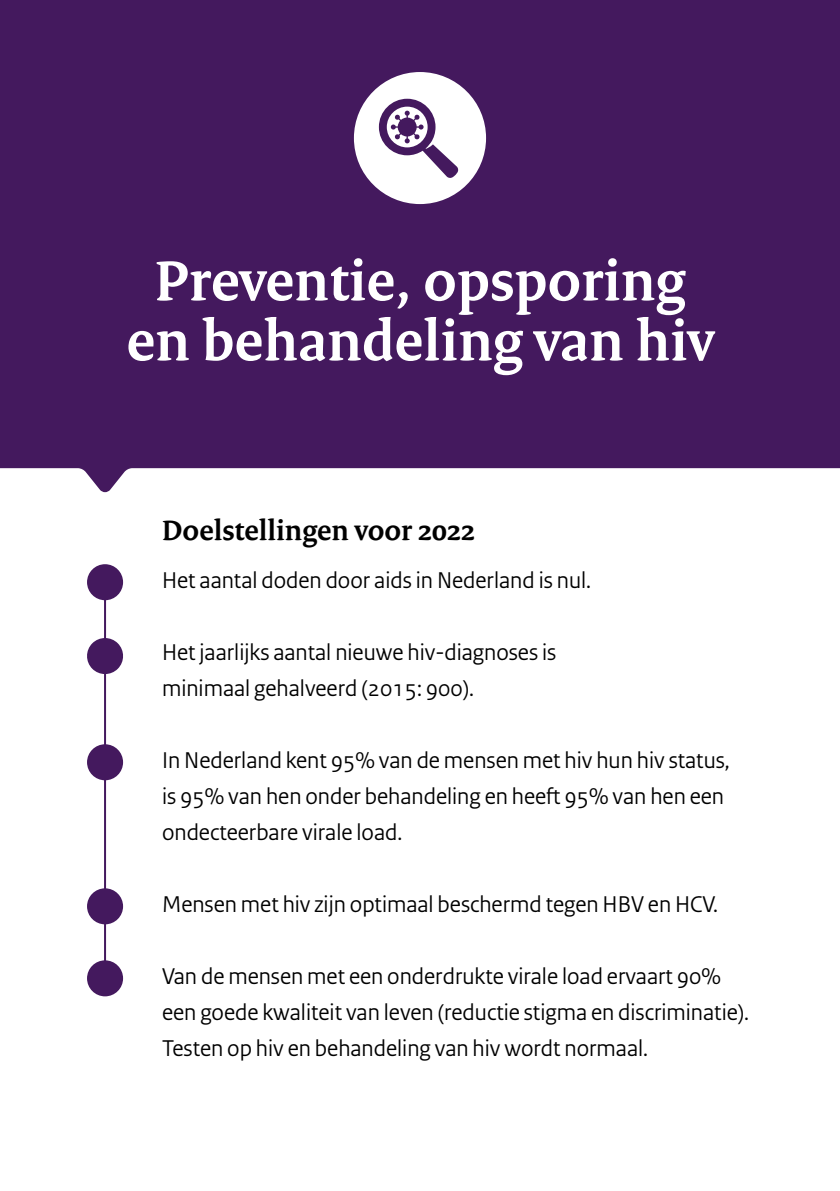
<style>
.page{position:relative;width:840px;height:1191px;background:#fff}
.page>*{position:absolute;margin:0;border:0;box-sizing:border-box;transform-origin:0 0}
.t1{font:700 60px/60px "Rijksoverheid Serif";color:#fff;text-align:center}
.t2{font:700 30px "Rijksoverheid Serif";color:#000}
.Body{font:24px/36px "Rijksoverheid Sans";color:#000}
</style>
<div class="page">
<hr style="left:104px;top:576px;width:2px;height:404px;background:#44195e">
<div style="left:87px;top:564px;width:36px;height:36px;background:#44195e;border-radius:50%"></div>
<svg style="left:87px;top:636px;width:36px;height:40px"></svg>
<div style="left:87px;top:744px;width:36px;height:36px;background:#44195e;border-radius:50%"></div>
<div style="left:87px;top:888px;width:36px;height:36px;background:#44195e;border-radius:50%"></div>
<div style="left:87px;top:960px;width:36px;height:36px;background:#44195e;border-radius:50%"></div>
<div style="left:0;top:0;width:839px;height:492px;background:#44195e"></div>
<div style="left:354px;top:72px;width:132px;height:132px;background:#fff;border-radius:50%"></div>
<svg style="left:378px;top:99px;width:80px;height:79px"></svg>
<h4 class="t1" style="left:126px;top:250px;width:588px">Preventie, opsporing en behandeling van hiv</h4>
<h3 class="t2" style="left:162px;top:512px;width:314px">Doelstellingen voor 2022</h3>
<p class="Body" style="left:162px;top:562px;width:430px">Het aantal doden door aids in Nederland is nul.</p>
<p class="Body" style="left:162px;top:634px;width:395px">Het jaarlijks aantal nieuwe hiv-diagnoses is minimaal gehalveerd (2015: 900).</p>
<p class="Body" style="left:162px;top:742px;width:569px">In Nederland kent 95% van de mensen met hiv hun hiv status, is 95% van hen onder behandeling en heeft 95% van hen een ondecteerbare virale load.</p>
<p class="Body" style="left:162px;top:886px;width:557px">Mensen met hiv zijn optimaal beschermd tegen HBV en HCV.</p>
<p class="Body" style="left:162px;top:958px;width:588px">Van de mensen met een onderdrukte virale load ervaart 90% een goede kwaliteit van leven (reductie stigma en discriminatie).<br>Testen op hiv en behandeling van hiv wordt normaal.</p>
</div>
